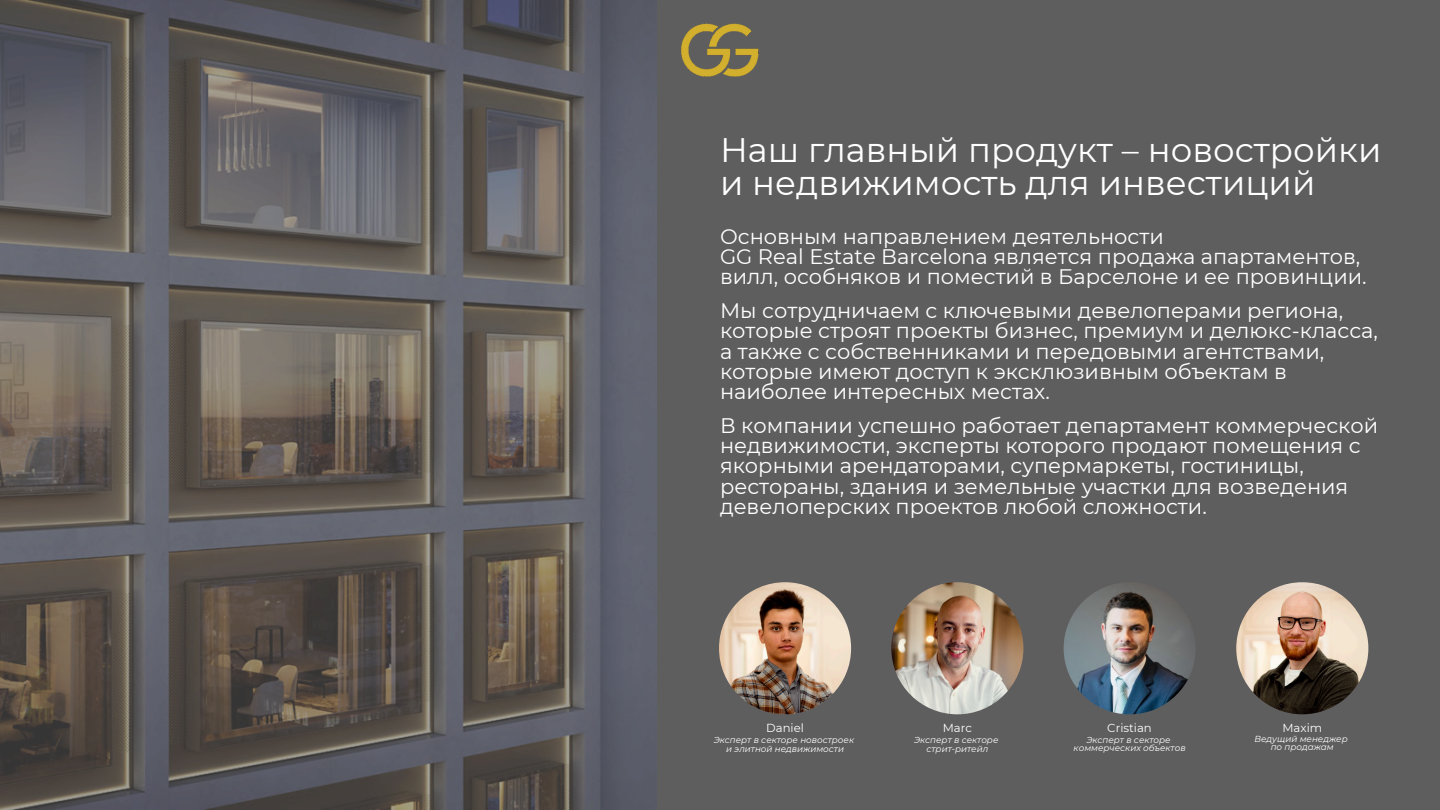
<style>
.page{position:relative;width:1440px;height:810px;background:#5f5e5e}
.page>*{position:absolute;margin:0;border:0;box-sizing:border-box;transform-origin:0 0}
.t1{font:34px/33px "Montserrat";color:#fff}
.t2{font:21px/20.2px "Montserrat";color:#fff}
.t3{font:11.7px "Montserrat";color:#fff}
.t4{font:italic 8.7px "Montserrat";color:#fff}
</style>
<div class="page">
<img style="left:0;top:0;width:657px;height:810px">
<img style="left:719px;top:582px;width:132px;height:132px;border-radius:50%">
<img style="left:891px;top:582px;width:132px;height:132px;border-radius:50%">
<img style="left:1064px;top:582px;width:132px;height:132px;border-radius:50%">
<img style="left:681px;top:23px;width:78px;height:54px">
<img style="left:1236px;top:582px;width:132px;height:132px;border-radius:50%">
<h2 class="t1" style="left:720px;top:134px;width:663px">Наш главный продукт – новостройки и недвижимость для инвестиций</h2>
<p class="t2" style="left:720px;top:226px;width:648px">Основным направлением деятельности<br>GG Real Estate Barcelona является продажа апартаментов, вилл, особняков и поместий в Барселоне и ее провинции.</p>
<h3 class="t2" style="left:720px;top:301px;width:659px">Мы сотрудничаем с ключевыми девелоперами региона, которые строят проекты бизнес, премиум и делюкс-класса, а также с собственниками и передовыми агентствами, которые имеют доступ к эксклюзивным объектам в наиболее интересных местах.</h3>
<p class="t2" style="left:720px;top:415px;width:660px">В компании успешно работает департамент коммерческой недвижимости, эксперты которого продают помещения с якорными арендаторами, супермаркеты, гостиницы, рестораны, здания и земельные участки для возведения девелоперских проектов любой сложности.</p>
<p class="t3" style="left:766px;top:721px;width:39px">Daniel</p>
<p class="t3" style="left:943px;top:721px;width:31px">Marc</p>
<h3 class="t4" style="left:914px;top:735px;width:86px">Эксперт в секторе</h3>
<p class="t4" style="left:926px;top:743px;width:63px">стрит-ритейл</p>
<p class="t4" style="left:714px;top:735px;width:142px">Эксперт в секторе новостроек</p>
<p class="t4" style="left:726px;top:743px;width:120px">и элитной недвижимости</p>
<h3 class="t3" style="left:1107px;top:721px;width:46px">Cristian</h3>
<p class="t4" style="left:1086px;top:734px;width:86px">Эксперт в секторе</p>
<p class="t4" style="left:1074px;top:743px;width:114px">коммерческих объектов</p>
<p class="t3" style="left:1282px;top:721px;width:41px">Maxim</p>
<h3 class="t4" style="left:1255px;top:733px;width:95px">Ведущий менеджер</h3>
<p class="t4" style="left:1271px;top:742px;width:65px">по продажам</p>
</div>
